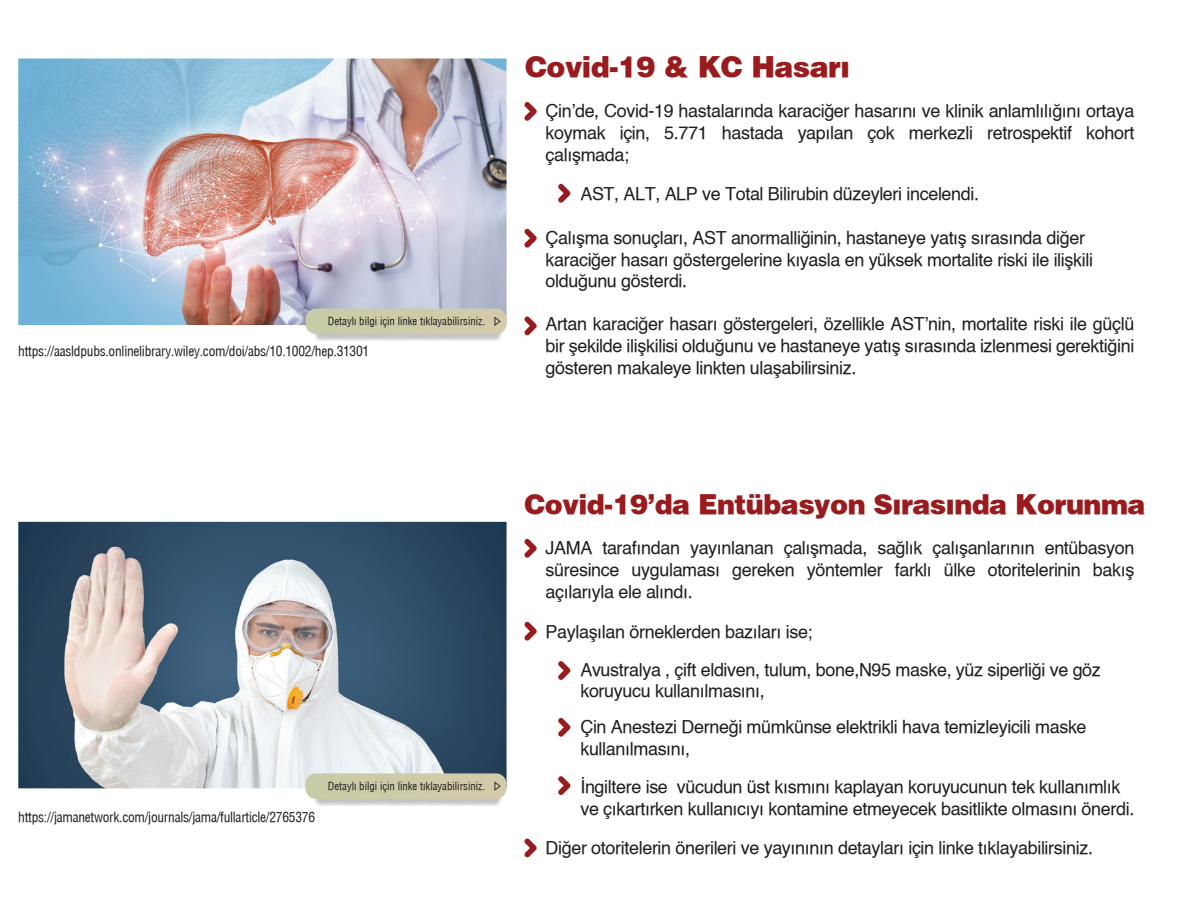
<style>
.page{position:relative;width:1200px;height:900px;background:#fff}
.page>*{position:absolute;margin:0;border:0;box-sizing:border-box;transform-origin:0 0}
.t1{font:28.5px "Helvetica X Black";letter-spacing:-.02em;color:#991b1e}
.t2{font:27px "Helvetica X Black";letter-spacing:-.02em;color:#991b1e}
.t3{font:18px/21.6px "Helvetica X Book";letter-spacing:-.02em;color:#211d1e}
.t4{font:13.5px "Helvetica Condensed X Book";letter-spacing:-.02em;color:#211d1e}
.t5{font:10.8px "Helvetica Condensed X Book";color:#211d1e}
</style>
<div class="page">
<svg style="left:524px;top:102px;width:13px;height:19px"></svg>
<svg style="left:558px;top:184px;width:12px;height:19px"></svg>
<svg style="left:524px;top:229px;width:13px;height:19px"></svg>
<svg style="left:524px;top:317px;width:13px;height:19px"></svg>
<img style="left:18px;top:59px;width:489px;height:266px">
<img style="left:315px;top:334px;width:187px;height:7px">
<div style="left:305px;top:309px;width:202px;height:25px;background:#cecba9"></div>
<svg style="left:524px;top:539px;width:13px;height:19px"></svg>
<svg style="left:524px;top:622px;width:13px;height:19px"></svg>
<svg style="left:524px;top:839px;width:13px;height:19px"></svg>
<svg style="left:558px;top:661px;width:12px;height:19px"></svg>
<svg style="left:558px;top:718px;width:12px;height:19px"></svg>
<svg style="left:558px;top:776px;width:12px;height:19px"></svg>
<img style="left:18px;top:522px;width:489px;height:266px">
<img style="left:315px;top:799px;width:186px;height:7px">
<svg style="left:305px;top:773px;width:202px;height:26px;background:#cccaa9"></svg>
<p class="t5" style="left:328px;top:314px;width:159px">Detaylı bilgi için linke tıklayabilirsiniz.</p>
<p class="t4" style="left:18px;top:343px;width:353px">https://aasldpubs.onlinelibrary.wiley.com/doi/abs/10.1002/hep.31301</p>
<h1 class="t1" style="left:525px;top:48px;width:326px">Covid-19 &amp; KC Hasarı</h1>
<p class="t3" style="left:546px;top:101px;width:590px;text-align:justify">Çin’de, Covid-19 hastalarında karaciğer hasarını ve klinik anlamlılığını ortaya koymak için, 5.771 hastada yapılan çok merkezli retrospektif kohort çalışmada;</p>
<p class="t3" style="left:580px;top:184px;width:400px">AST, ALT, ALP ve Total Bilirubin düzeyleri incelendi.</p>
<p class="t3" style="left:546px;top:228px;width:549px">Çalışma sonuçları, AST anormalliğinin, hastaneye yatış sırasında diğer karaciğer hasarı göstergelerine kıyasla en yüksek mortalite riski ile ilişkili olduğunu gösterdi.</p>
<p class="t3" style="left:546px;top:314px;width:590px;text-align:justify">Artan karaciğer hasarı göstergeleri, özellikle AST’nin, mortalite riski ile güçlü bir şekilde ilişkilisi olduğunu ve hastaneye yatış sırasında izlenmesi gerektiğini gösteren makaleye linkten ulaşabilirsiniz.</p>
<p class="t4" style="left:18px;top:808px;width:298px">https://jamanetwork.com/journals/jama/fullarticle/2765376</p>
<p class="t5" style="left:328px;top:779px;width:159px">Detaylı bilgi için linke tıklayabilirsiniz.</p>
<h2 class="t2" style="left:525px;top:487px;width:622px">Covid-19’da Entübasyon Sırasında Korunma</h2>
<p class="t3" style="left:546px;top:538px;width:590px;text-align:justify">JAMA tarafından yayınlanan çalışmada, sağlık çalışanlarının entübasyon süresince uygulaması gereken yöntemler farklı ülke otoritelerinin bakış açılarıyla ele alındı.</p>
<p class="t3" style="left:546px;top:622px;width:269px">Paylaşılan örneklerden bazıları ise;</p>
<p class="t3" style="left:580px;top:659px;width:522px">Avustralya , çift eldiven, tulum, bone,N95 maske, yüz siperliği ve göz koruyucu kullanılmasını,</p>
<p class="t3" style="left:580px;top:717px;width:508px">Çin Anestezi Derneği mümkünse elektrikli hava temizleyicili maske kullanılmasını,</p>
<p class="t3" style="left:580px;top:777px;width:556px">İngiltere ise vücudun üst kısmını kaplayan koruyucunun tek kullanımlık ve çıkartırken kullanıcıyı kontamine etmeyecek basitlikte olmasını önerdi.</p>
<p class="t3" style="left:546px;top:838px;width:549px">Diğer otoritelerin önerileri ve yayınının detayları için linke tıklayabilirsiniz.</p>
</div>
